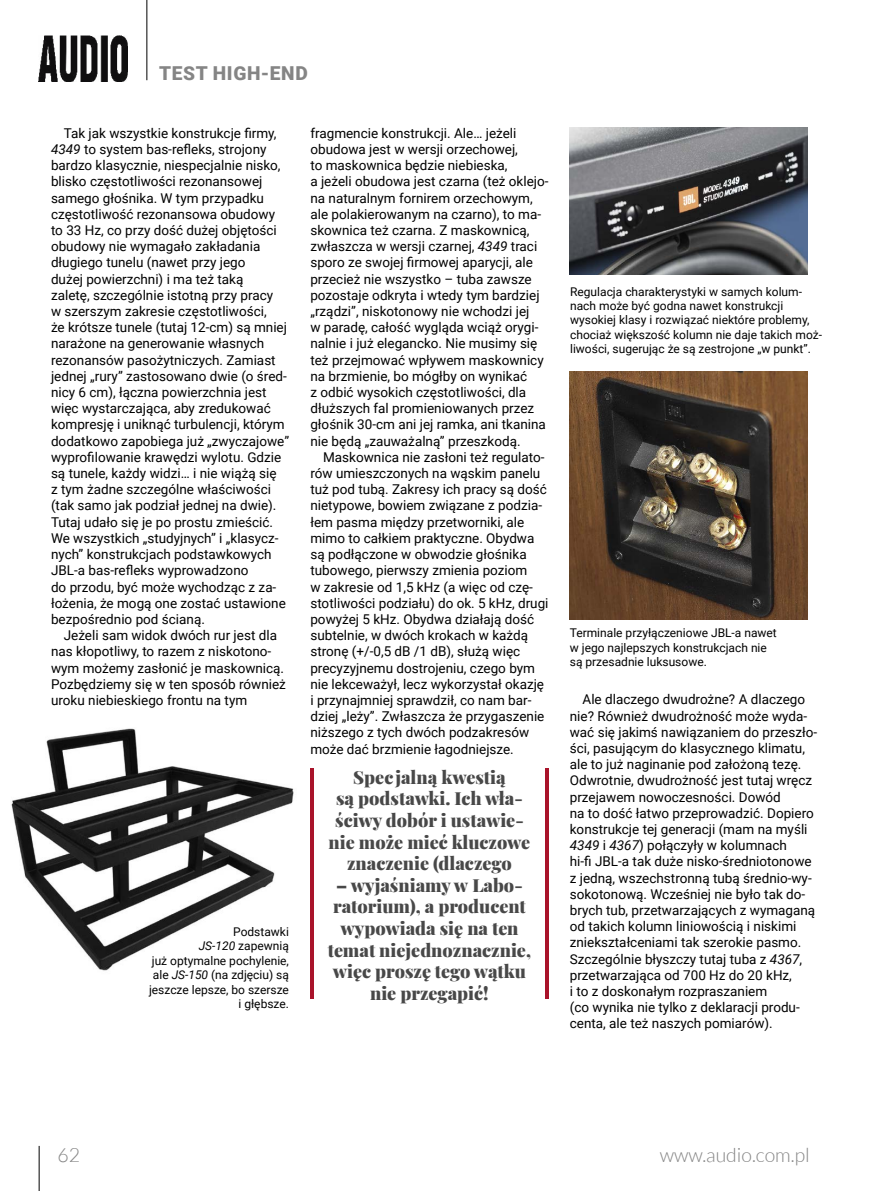
<style>
.page{position:relative;width:893px;height:1191px;background:#fff}
.page>*{position:absolute;margin:0;border:0;box-sizing:border-box;transform-origin:0 0}
.t1{font:300 19.5px "Lato";color:#858585}
.t2{font:900 19.2px "Roboto";letter-spacing:.035em;color:#858585}
.t3{font:900 18px/21.6px "Playfair Display";color:#484848;text-align:center}
.t4{font:13.5px/16.2px "Roboto";color:#000}
.t5{font:12px/14.4px "Roboto";color:#000}
.s1{font-style:italic}
</style>
<div class="page">
<hr style="left:39px;top:1145px;width:1px;height:46px;background:#000">
<hr style="left:147px;top:0;width:1px;height:80px;background:#000">
<img style="left:39px;top:35px;width:89px;height:46px">
<hr style="left:310px;top:768px;width:4px;height:230px;background:#a9132a">
<hr style="left:545px;top:768px;width:4px;height:230px;background:#a9132a">
<img style="left:570px;top:372px;width:238px;height:248px">
<img style="left:570px;top:128px;width:238px;height:146px">
<img style="left:11px;top:728px;width:283px;height:243px">
<h2 class="t2" style="left:159px;top:60px;width:150px">TEST HIGH-END</h2>
<p class="t4" style="left:51px;top:124px;width:240px;text-indent:13px">Tak jak wszystkie konstrukcje firmy, <span class="s1">4349</span> to system bas-refleks, strojony bardzo klasycznie, niespecjalnie nisko, blisko częstotliwości rezonansowej samego głośnika. W tym przypadku częstotliwość rezonansowa obudowy to 33 Hz, co przy dość dużej objętości obudowy nie wymagało zakładania długiego tunelu (nawet przy jego<br>dużej powierzchni) i ma też taką<br>zaletę, szczególnie istotną przy pracy<br>w szerszym zakresie częstotliwości,<br>że krótsze tunele (tutaj 12-cm) są mniej narażone na generowanie własnych rezonansów pasożytniczych. Zamiast jednej „rury” zastosowano dwie (o śred&shy;nicy 6 cm), łączna powierzchnia jest więc wystarczająca, aby zredukować kompresję i uniknąć turbulencji, którym dodatkowo zapobiega już „zwyczajowe” wyprofilowanie krawędzi wylotu. Gdzie są tunele, każdy widzi… i nie wiążą się<br>z tym żadne szczególne właściwości (tak samo jak podział jednej na dwie).<br>Tutaj udało się je po prostu zmieścić.<br>We wszystkich „studyjnych” i „klasycz&shy;nych” konstrukcjach podstawkowych JBL-a bas-refleks wyprowadzono<br>do przodu, być może wychodząc z za&shy;łożenia, że mogą one zostać ustawione bezpośrednio pod ścianą.</p>
<p class="t4" style="left:51px;top:626px;width:236px;text-indent:13px">Jeżeli sam widok dwóch rur jest dla nas kłopotliwy, to razem z niskotono&shy;wym możemy zasłonić je maskownicą.<br>Pozbędziemy się w ten sposób również uroku niebieskiego frontu na tym</p>
<p class="t5" style="left:149px;top:924px;width:141px;text-align:right">Podstawki<br><span class="s1">JS-120</span> zapewnią<br>już optymalne pochylenie, ale <span class="s1">JS-150</span> (na zdjęciu) są jeszcze lepsze, bo szersze i głębsze.</p>
<p class="t4" style="left:310px;top:124px;width:240px">fragmencie konstrukcji. Ale… jeżeli obudowa jest w wersji orzechowej,<br>to maskownica będzie niebieska,<br>a jeżeli obudowa jest czarna (też oklejo&shy;na naturalnym fornirem orzechowym, ale polakierowanym na czarno), to ma&shy;skownica też czarna. Z maskownicą, zwłaszcza w wersji czarnej, <span class="s1">4349</span> traci sporo ze swojej firmowej aparycji, ale przecież nie wszystko – tuba zawsze pozostaje odkryta i wtedy tym bardziej „rządzi”, niskotonowy nie wchodzi jej<br>w paradę, całość wygląda wciąż orygi&shy;nalnie i już elegancko. Nie musimy się też przejmować wpływem maskownicy na brzmienie, bo mógłby on wynikać<br>z odbić wysokich częstotliwości, dla dłuższych fal promieniowanych przez głośnik 30-cm ani jej ramka, ani tkanina nie będą „zauważalną” przeszkodą.</p>
<p class="t4" style="left:310px;top:448px;width:240px;text-indent:13px">Maskownica nie zasłoni też regulato&shy;rów umieszczonych na wąskim panelu tuż pod tubą. Zakresy ich pracy są dość nietypowe, bowiem związane z podzia&shy;łem pasma między przetworniki, ale mimo to całkiem praktyczne. Obydwa są podłączone w obwodzie głośnika tubowego, pierwszy zmienia poziom<br>w zakresie od 1,5 kHz (a więc od czę&shy;stotliwości podziału) do ok. 5 kHz, drugi powyżej 5 kHz. Obydwa działają dość subtelnie, w dwóch krokach w każdą stronę (+/-0,5 dB /1 dB), służą więc precyzyjnemu dostrojeniu, czego bym nie lekceważył, lecz wykorzystał okazję i przynajmniej sprawdził, co nam bar&shy;dziej „leży”. Zwłaszcza że przygaszenie niższego z tych dwóch podzakresów może dać brzmienie łagodniejsze.</p>
<h3 class="t3" style="left:329px;top:764px;width:203px">Specjalną kwestią<br>są podstawki. Ich wła&shy;ściwy dobór i ustawie&shy;nie może mieć kluczowe znaczenie (dlaczego</h3>
<h3 class="t3" style="left:328px;top:872px;width:205px">– wyjaśniamy w Labo&shy;ratorium), a producent wypowiada się na ten temat niejednoznacznie, więc proszę tego wątku nie przegapić!</h3>
<p class="t5" style="left:570px;top:284px;width:253px">Regulacja charakterystyki w samych kolum&shy;nach może być godna nawet konstrukcji wysokiej klasy i rozwiązać niektóre problemy, chociaż większość kolumn nie daje takich moż&shy;liwości, sugerując że są zestrojone „w punkt”.</p>
<p class="t5" style="left:570px;top:625px;width:209px">Terminale przyłączeniowe JBL-a nawet w jego najlepszych konstrukcjach nie są przesadnie luksusowe.</p>
<p class="t4" style="left:570px;top:691px;width:249px;text-indent:13px">Ale dlaczego dwudrożne? A dlaczego nie? Również dwudrożność może wyda&shy;wać się jakimś nawiązaniem do przeszło&shy;ści, pasującym do klasycznego klimatu, ale to już naginanie pod założoną tezę.<br>Odwrotnie, dwudrożność jest tutaj wręcz przejawem nowoczesności. Dowód<br>na to dość łatwo przeprowadzić. Dopiero konstrukcje tej generacji (mam na myśli <span class="s1">4349</span> i <span class="s1">4367</span>) połączyły w kolumnach<br>hi-fi JBL-a tak duże nisko-średniotonowe z jedną, wszechstronną tubą średnio-wy&shy;sokotonową. Wcześniej nie było tak do&shy;brych tub, przetwarzających z wymaganą od takich kolumn liniowością i niskimi zniekształceniami tak szerokie pasmo.<br>Szczególnie błyszczy tutaj tuba z <span class="s1">4367</span>, przetwarzająca od 700 Hz do 20 kHz,<br>i to z doskonałym rozpraszaniem<br>(co wynika nie tylko z deklaracji produ&shy;centa, ale też naszych pomiarów).</p>
<h1 class="t1" style="left:57px;top:1144px;width:24px">62</h1>
<h1 class="t1" style="left:660px;top:1144px;width:151px">www.audio.com.pl</h1>
</div>
